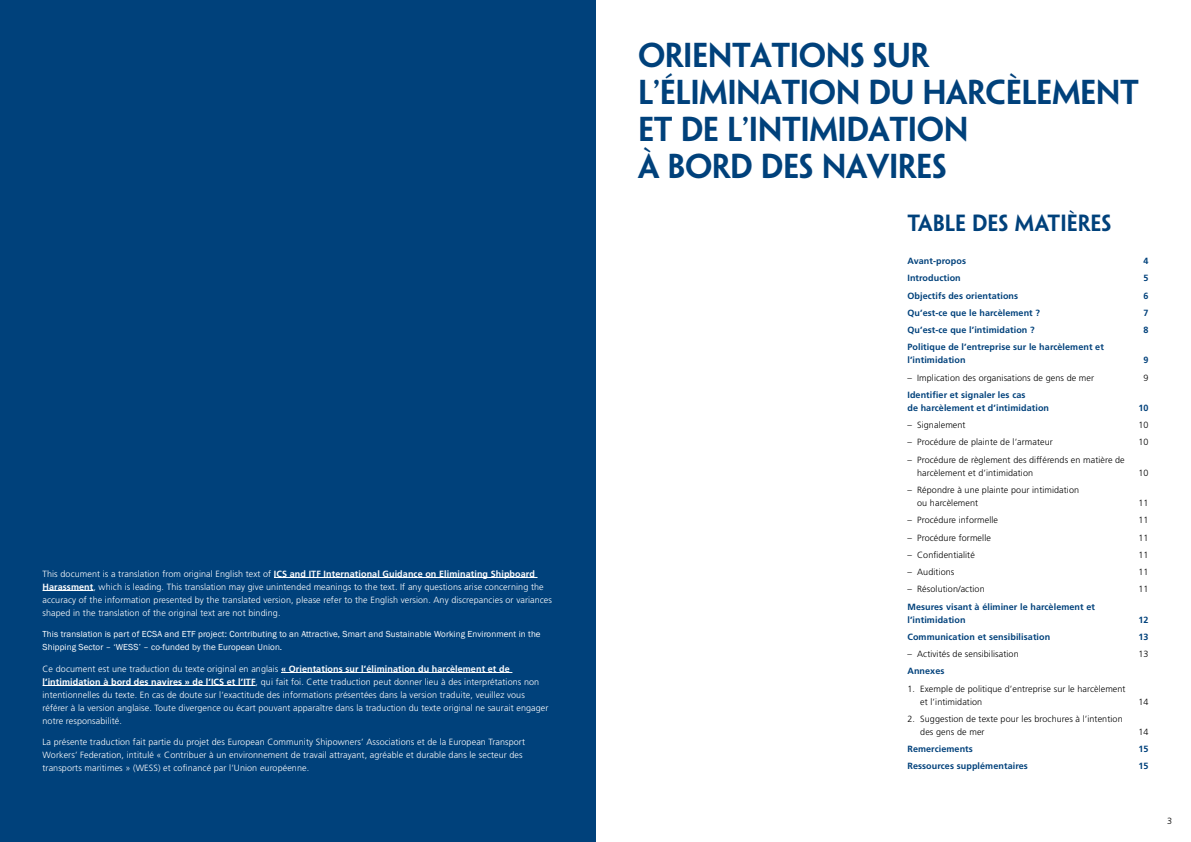
<style>
.page{position:relative;width:1191px;height:842px;background:#fff}
.page>*{position:absolute;margin:0;border:0;box-sizing:border-box;transform-origin:0 0}
.t1{font:600 31px/37.2px "Penumbra Sans Std";letter-spacing:-.015em;color:#00417b}
.t2{font:600 21px "Penumbra Sans Std";color:#00417b}
.t3{font:300 9px/13px "Frutiger LT Std";letter-spacing:.01em;color:#fff}
.t4{font:300 9px/13px "Frutiger LT Std";letter-spacing:.01em;color:#000}
.t5{font:700 9px/13px "Frutiger LT Std";letter-spacing:.01em;color:#00417b}
.t6{font:9px/13px "Franklin Gothic";letter-spacing:.01em;color:#fff}
.s1{font-weight:700}
</style>
<div class="page">
<div style="left:0;top:0;width:595px;height:842px;background:#00417b"></div>
<hr style="left:274px;top:577px;width:263px;height:1px;background:#fff">
<hr style="left:43px;top:590px;width:50px;height:1px;background:#fff">
<hr style="left:281px;top:672px;width:231px;height:1px;background:#fff">
<hr style="left:43px;top:685px;width:213px;height:1px;background:#fff">
<p class="t3" style="left:43px;top:567px;width:511px">This document is a translation from original English text of <span class="s1">ICS and ITF International Guidance on Eliminating Shipboard Harassment</span>, which is leading. This translation may give unintended meanings to the text. If any questions arise concerning the accuracy of the information presented by the translated version, please refer to the English version. Any discrepancies or variances shaped in the translation of the original text are not binding.</p>
<p class="t6" style="left:43px;top:628px;width:499px">This translation is part of ECSA and ETF project: Contributing to an Attractive, Smart and Sustainable Working Environment in the<br>Shipping Sector – ‘WESS’ – co-funded by the European Union.</p>
<p class="t3" style="left:43px;top:662px;width:507px">Ce document est une traduction du texte original en anglais <span class="s1">« Orientations sur l’élimination du harcèlement et de l’intimidation à bord des navires » de l’ICS et l’ITF</span>, qui fait foi. Cette traduction peut donner lieu à des interprétations non intentionnelles du texte. En cas de doute sur l’exactitude des informations présentées dans la version traduite, veuillez vous référer à la version anglaise. Toute divergence ou écart pouvant apparaître dans la traduction du texte original ne saurait engager notre responsabilité.</p>
<p class="t3" style="left:43px;top:736px;width:484px">La présente traduction fait partie du projet des European Community Shipowners’ Associations et de la European Transport<br>Workers’ Federation, intitulé « Contribuer à un environnement de travail attrayant, agréable et durable dans le secteur des transports maritimes » (WESS) et cofinancé par l’Union européenne.</p>
<h1 class="t1" style="left:638px;top:37px;width:502px">ORIENTATIONS SUR<br>L’ÉLIMINATION DU HARCÈLEMENT<br>ET DE L’INTIMIDATION<br>À BORD DES NAVIRES</h1>
<h2 class="t2" style="left:907px;top:210px;width:205px">TABLE DES MATIÈRES</h2>
<p class="t5" style="left:907px;top:255px;width:60px">Avant-propos</p>
<p class="t5" style="left:1143px;top:255px;width:7px">4</p>
<p class="t5" style="left:907px;top:272px;width:55px">Introduction</p>
<p class="t5" style="left:1143px;top:272px;width:7px">5</p>
<p class="t5" style="left:907px;top:289px;width:112px">Objectifs des orientations</p>
<p class="t5" style="left:1143px;top:289px;width:7px">6</p>
<p class="t5" style="left:907px;top:306px;width:134px">Qu’est-ce que le harcèlement ?</p>
<p class="t5" style="left:1143px;top:306px;width:7px">7</p>
<p class="t5" style="left:907px;top:324px;width:129px">Qu’est-ce que l’intimidation ?</p>
<p class="t5" style="left:1143px;top:324px;width:7px">8</p>
<p class="t5" style="left:907px;top:341px;width:198px">Politique de l’entreprise sur le harcèlement et l’intimidation</p>
<p class="t5" style="left:1143px;top:354px;width:7px">9</p>
<p class="t4" style="left:907px;top:371px;width:188px">– Implication des organisations de gens de mer</p>
<p class="t4" style="left:1143px;top:371px;width:7px">9</p>
<p class="t5" style="left:907px;top:388px;width:143px">Identifier et signaler les cas<br>de harcèlement et d’intimidation</p>
<p class="t5" style="left:1138px;top:401px;width:12px">10</p>
<p class="t4" style="left:907px;top:419px;width:60px">– Signalement</p>
<p class="t4" style="left:1138px;top:419px;width:12px">10</p>
<p class="t4" style="left:907px;top:436px;width:147px">– Procédure de plainte de l’armateur</p>
<p class="t4" style="left:1138px;top:436px;width:12px">10</p>
<p class="t4" style="left:917px;top:453px;width:209px;text-indent:-10px">– Procédure de règlement des différends en matière de harcèlement et d’intimidation</p>
<p class="t4" style="left:1138px;top:466px;width:12px">10</p>
<p class="t4" style="left:917px;top:483px;width:163px;text-indent:-10px">– Répondre à une plainte pour intimidation ou harcèlement</p>
<p class="t4" style="left:1138px;top:496px;width:12px">11</p>
<p class="t4" style="left:907px;top:514px;width:92px">– Procédure informelle</p>
<p class="t4" style="left:1138px;top:514px;width:12px">11</p>
<p class="t4" style="left:907px;top:531px;width:85px">– Procédure formelle</p>
<p class="t4" style="left:1138px;top:531px;width:12px">11</p>
<p class="t4" style="left:907px;top:548px;width:69px">– Confidentialité</p>
<p class="t4" style="left:1138px;top:548px;width:12px">11</p>
<p class="t4" style="left:907px;top:565px;width:49px">– Auditions</p>
<p class="t4" style="left:1138px;top:565px;width:12px">11</p>
<p class="t4" style="left:907px;top:583px;width:79px">– Résolution/action</p>
<p class="t4" style="left:1138px;top:583px;width:12px">11</p>
<p class="t5" style="left:907px;top:600px;width:189px">Mesures visant à éliminer le harcèlement et l’intimidation</p>
<p class="t5" style="left:1138px;top:613px;width:12px">12</p>
<p class="t5" style="left:907px;top:630px;width:144px">Communication et sensibilisation</p>
<p class="t5" style="left:1138px;top:630px;width:12px">13</p>
<p class="t4" style="left:907px;top:647px;width:113px">– Activités de sensibilisation</p>
<p class="t4" style="left:1138px;top:647px;width:12px">13</p>
<p class="t5" style="left:907px;top:665px;width:39px">Annexes</p>
<p class="t4" style="left:920px;top:682px;width:207px;text-indent:-13px">1. Exemple de politique d’entreprise sur le harcèlement et l’intimidation</p>
<p class="t4" style="left:1138px;top:695px;width:12px">14</p>
<p class="t4" style="left:920px;top:712px;width:204px;text-indent:-13px">2. Suggestion de texte pour les brochures à l’intention des gens de mer</p>
<p class="t4" style="left:1138px;top:725px;width:12px">14</p>
<p class="t5" style="left:907px;top:742px;width:67px">Remerciements</p>
<p class="t5" style="left:1138px;top:742px;width:12px">15</p>
<p class="t5" style="left:907px;top:760px;width:122px">Ressources supplémentaires</p>
<p class="t5" style="left:1138px;top:760px;width:12px">15</p>
<p class="t4" style="left:1167px;top:814px;width:7px">3</p>
</div>
